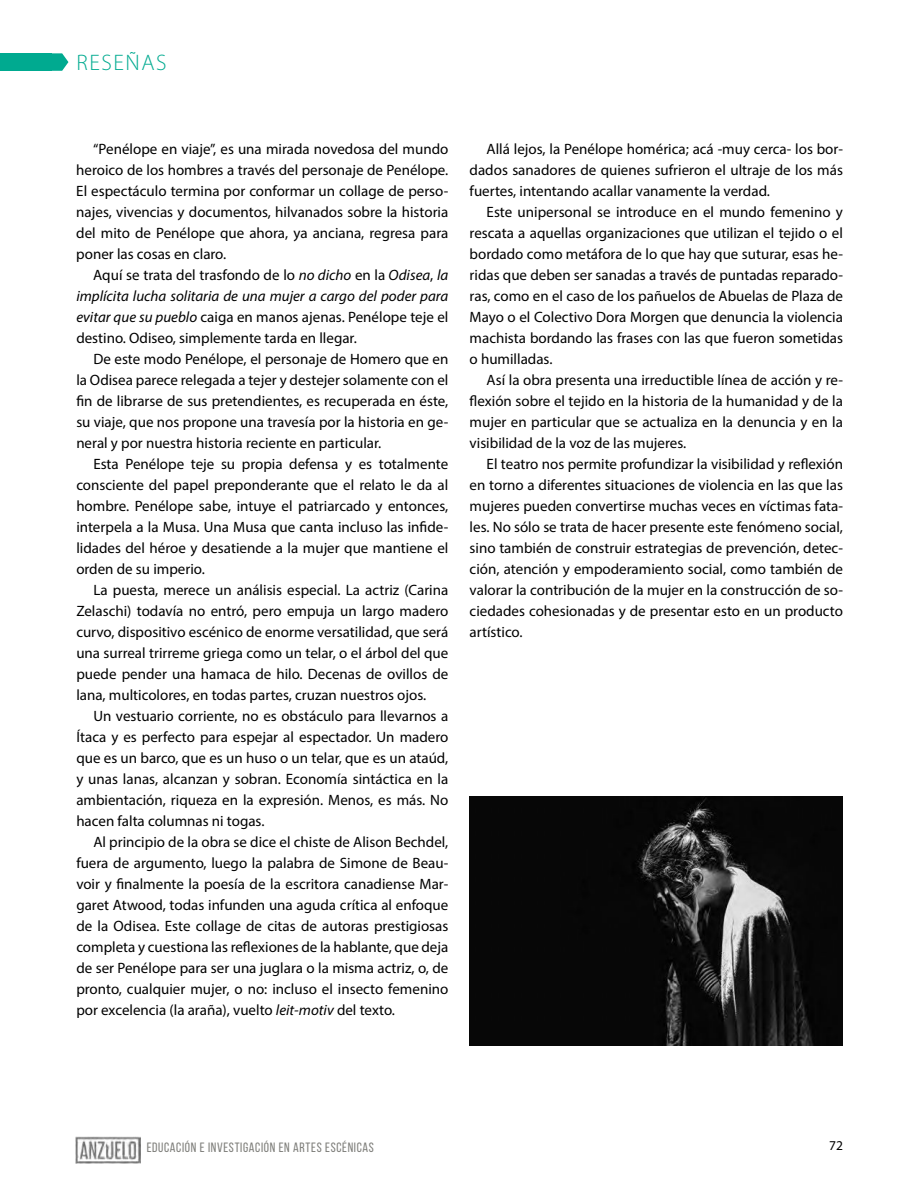
<style>
.page{position:relative;width:918px;height:1188px;background:#fff}
.page>*{position:absolute;margin:0;border:0;box-sizing:border-box;transform-origin:0 0}
.top{font:300 22.5px "Myriad Pro";letter-spacing:.07em;color:#00aa90}
._02_texto{font:15px/21px "Myriad Pro";color:#000;text-align:justify}
.t1{font:13.5px "Bebas Neue";letter-spacing:.05em;color:#7e7e7a}
.t2{font:13.5px "Myriad Pro";color:#000}
.s1{font-style:italic}
</style>
<div class="page">
<img style="left:75px;top:1136px;width:65px;height:27px">
<div style="left:0;top:54px;width:51px;height:17px;background:#00aa90"></div>
<svg style="left:50px;top:53px;width:18px;height:18px"></svg>
<img style="left:470px;top:797px;width:373px;height:249px">
<p class="top" style="left:77px;top:49px;width:92px">RESEÑAS</p>
<p class="_02_texto" style="left:76px;top:138px;width:374px;text-indent:17px">“Penélope en viaje”, es una mirada novedosa del mundo heroico de los hombres a través del personaje de Penélope.<br>El espectáculo termina por conformar un collage de perso&shy;najes, vivencias y documentos, hilvanados sobre la historia del mito de Penélope que ahora, ya anciana, regresa para poner las cosas en claro.</p>
<p class="_02_texto" style="left:76px;top:264px;width:374px;text-indent:17px">Aquí se trata del trasfondo de lo <span class="s1">no dicho</span> en la <span class="s1">Odisea</span>, <span class="s1">la implícita lucha solitaria de una mujer a cargo del poder para evitar que su pueblo</span> caiga en manos ajenas. Penélope teje el destino. Odiseo, simplemente tarda en llegar.</p>
<p class="_02_texto" style="left:76px;top:348px;width:374px;text-indent:17px">De este modo Penélope, el personaje de Homero que en la Odisea parece relegada a tejer y destejer solamente con el fin de librarse de sus pretendientes, es recuperada en éste, su viaje, que nos propone una travesía por la historia en ge&shy;neral y por nuestra historia reciente en particular.</p>
<p class="_02_texto" style="left:76px;top:453px;width:374px;text-indent:17px">Esta Penélope teje su propia defensa y es totalmente consciente del papel preponderante que el relato le da al hombre. Penélope sabe, intuye el patriarcado y entonces, interpela a la Musa. Una Musa que canta incluso las infide&shy;lidades del héroe y desatiende a la mujer que mantiene el orden de su imperio.</p>
<p class="_02_texto" style="left:76px;top:579px;width:374px;text-indent:17px">La puesta, merece un análisis especial. La actriz (Carina Zelaschi) todavía no entró, pero empuja un largo madero curvo, dispositivo escénico de enorme versatilidad, que será una surreal trirreme griega como un telar, o el árbol del que puede pender una hamaca de hilo. Decenas de ovillos de lana, multicolores, en todas partes, cruzan nuestros ojos.</p>
<p class="_02_texto" style="left:76px;top:705px;width:374px;text-indent:17px">Un vestuario corriente, no es obstáculo para llevarnos a Ítaca y es perfecto para espejar al espectador. Un madero que es un barco, que es un huso o un telar, que es un ataúd, y unas lanas, alcanzan y sobran. Economía sintáctica en la ambientación, riqueza en la expresión. Menos, es más. No hacen falta columnas ni togas.</p>
<p class="_02_texto" style="left:76px;top:831px;width:374px;text-indent:17px">Al principio de la obra se dice el chiste de Alison Bechdel, fuera de argumento, luego la palabra de Simone de Beau&shy;voir y finalmente la poesía de la escritora canadiense Mar&shy;garet Atwood, todas infunden una aguda crítica al enfoque de la Odisea. Este collage de citas de autoras prestigiosas completa y cuestiona las reflexiones de la hablante, que deja de ser Penélope para ser una juglara o la misma actriz, o, de pronto, cualquier mujer, o no: incluso el insecto femenino por excelencia (la araña), vuelto <span class="s1">leit-motiv</span> del texto.</p>
<p class="_02_texto" style="left:470px;top:138px;width:375px;text-indent:17px">Allá lejos, la Penélope homérica; acá -muy cerca- los bor&shy;dados sanadores de quienes sufrieron el ultraje de los más fuertes, intentando acallar vanamente la verdad.</p>
<p class="_02_texto" style="left:470px;top:201px;width:375px;text-indent:17px">Este unipersonal se introduce en el mundo femenino y rescata a aquellas organizaciones que utilizan el tejido o el bordado como metáfora de lo que hay que suturar, esas he&shy;ridas que deben ser sanadas a través de puntadas reparado&shy;ras, como en el caso de los pañuelos de Abuelas de Plaza de Mayo o el Colectivo Dora Morgen que denuncia la violencia machista bordando las frases con las que fueron sometidas o humilladas.</p>
<p class="_02_texto" style="left:470px;top:369px;width:375px;text-indent:17px">Así la obra presenta una irreductible línea de acción y re&shy;flexión sobre el tejido en la historia de la humanidad y de la mujer en particular que se actualiza en la denuncia y en la visibilidad de la voz de las mujeres.</p>
<p class="_02_texto" style="left:470px;top:453px;width:375px;text-indent:17px">El teatro nos permite profundizar la visibilidad y reflexión en torno a diferentes situaciones de violencia en las que las mujeres pueden convertirse muchas veces en víctimas fata&shy;les. No sólo se trata de hacer presente este fenómeno social, sino también de construir estrategias de prevención, detec&shy;ción, atención y empoderamiento social, como también de valorar la contribución de la mujer en la construcción de so&shy;ciedades cohesionadas y de presentar esto en un producto artístico.</p>
<p class="t1" style="left:147px;top:1140px;width:229px">EDUCACIÓN E INVESTIGACIÓN EN ARTES ESCÉNICAS</p>
<p class="t2" style="left:829px;top:1137px;width:15px">72</p>
</div>
